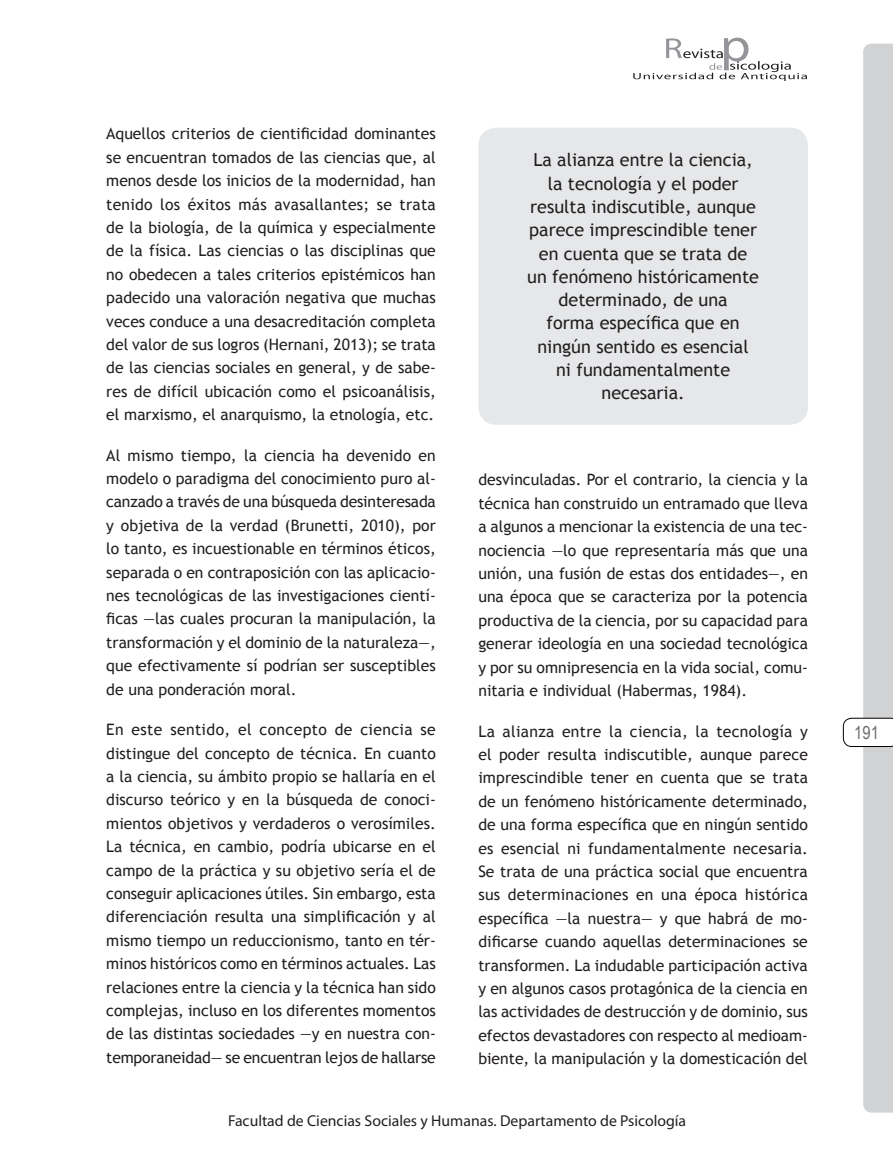
<style>
.page{position:relative;width:893px;height:1149px;background:#fff}
.page>*{position:absolute;margin:0;border:0;box-sizing:border-box;transform-origin:0 0}
.t1{font:18px/23.2px "Trebuchet MS";color:#231f20;text-align:center}
.t2{font:18px "Arial Narrow";color:#6c6d70}
.t3{font:15.75px/23.4px "Trebuchet MS";color:#231f20;text-align:justify}
.t4{font:15.75px "Myriad Pro";color:#231f20}
.s1{color:#020102}
</style>
<div class="page">
<svg style="left:843px;top:44px;width:50px;height:1068px"></svg>
<svg style="left:633px;top:38px;width:174px;height:43px"></svg>
<div style="left:478px;top:128px;width:330px;height:296px;background:#e6e7e9;border-radius:18px"></div>
<p class="t3" style="left:106px;top:122px;width:331px">Aquellos criterios de cientificidad dominantes se encuentran tomados de las ciencias que, al menos desde los inicios de la modernidad, han tenido los éxitos más avasallantes; se trata de la biología, de la química y especialmente de la física. Las ciencias o las disciplinas que no obedecen a tales criterios epistémicos han padecido una valoración negativa que muchas veces conduce a una desacreditación completa del valor de sus logros (Hernani, 2013); se trata de las ciencias sociales en general, y de sabe&shy;res de difícil ubicación como el psicoanálisis, el marxismo, el anarquismo, la etnología, etc.</p>
<p class="t3" style="left:106px;top:443px;width:331px">Al mismo tiempo, la ciencia ha devenido en modelo o paradigma del conocimiento puro al&shy;canzado a través de una búsqueda desinteresada y objetiva de la verdad (Brunetti, 2010), por lo tanto, es incuestionable en términos éticos, separada o en contraposición con las aplicacio&shy;nes tecnológicas de las investigaciones cientí&shy;ficas <span class="s1">—</span>las cuales procuran la manipulación, la transformación y el dominio de la naturaleza<span class="s1">—</span>, que efectivamente sí podrían ser susceptibles de una ponderación moral.</p>
<p class="t3" style="left:106px;top:717px;width:331px">En este sentido, el concepto de ciencia se distingue del concepto de técnica. En cuanto a la ciencia, su ámbito propio se hallaría en el discurso teórico y en la búsqueda de conoci&shy;mientos objetivos y verdaderos o verosímiles.<br>La técnica, en cambio, podría ubicarse en el campo de la práctica y su objetivo sería el de conseguir aplicaciones útiles. Sin embargo, esta diferenciación resulta una simplificación y al mismo tiempo un reduccionismo, tanto en tér&shy;minos históricos como en términos actuales. Las relaciones entre la ciencia y la técnica han sido complejas, incluso en los diferentes momentos de las distintas sociedades <span class="s1">—</span>y en nuestra con&shy;temporaneidad<span class="s1">—</span> se encuentran lejos de hallarse</p>
<p class="t1" style="left:527px;top:149px;width:233px">La alianza entre la ciencia, la tecnología y el poder resulta indiscutible, aunque parece imprescindible tener en cuenta que se trata de un fenómeno históricamente determinado, de una<br>forma específica que en ningún sentido es esencial<br>ni fundamentalmente necesaria.</p>
<p class="t3" style="left:478px;top:468px;width:331px">desvinculadas. Por el contrario, la ciencia y la técnica han construido un entramado que lleva a algunos a mencionar la existencia de una tec&shy;nociencia <span class="s1">—</span>lo que representaría más que una unión, una fusión de estas dos entidades<span class="s1">—</span>, en una época que se caracteriza por la potencia productiva de la ciencia, por su capacidad para generar ideología en una sociedad tecnológica y por su omnipresencia en la vida social, comu&shy;nitaria e individual (Habermas, 1984).</p>
<p class="t3" style="left:478px;top:719px;width:331px">La alianza entre la ciencia, la tecnología y el poder resulta indiscutible, aunque parece imprescindible tener en cuenta que se trata de un fenómeno históricamente determinado, de una forma específica que en ningún sentido es esencial ni fundamentalmente necesaria.<br>Se trata de una práctica social que encuentra sus determinaciones en una época histórica específica <span class="s1">—</span>la nuestra<span class="s1">—</span> y que habrá de mo&shy;dificarse cuando aquellas determinaciones se transformen. La indudable participación activa y en algunos casos protagónica de la ciencia en las actividades de destrucción y de dominio, sus efectos devastadores con respecto al medioam&shy;biente, la manipulación y la domesticación del</p>
<p class="t4" style="left:228px;top:1111px;width:460px">Facultad de Ciencias Sociales y Humanas. Departamento de Psicología</p>
<p class="t2" style="left:854px;top:719px;width:26px">191</p>
</div>
